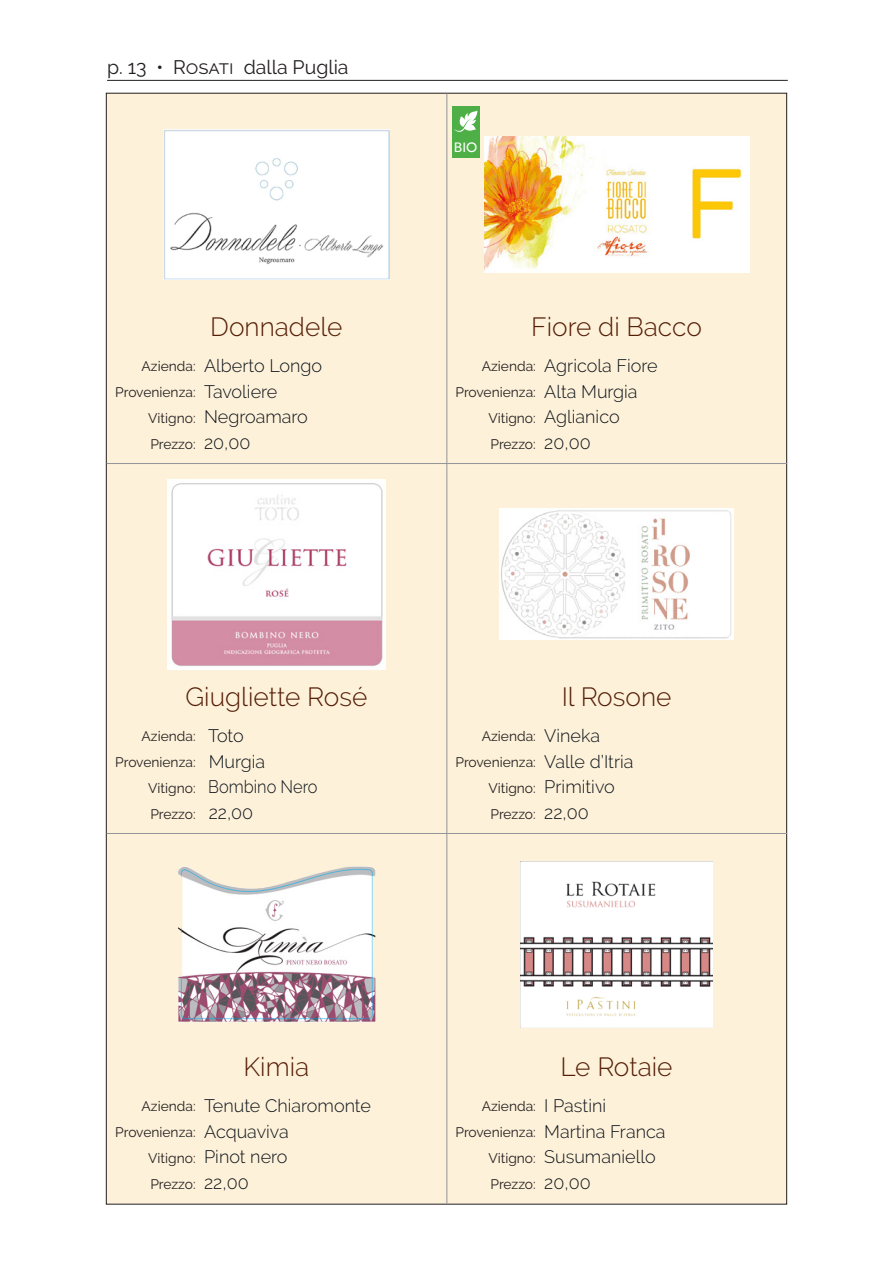
<style>
.page{position:relative;width:893px;height:1263px;background:#fff}
.page>*{position:absolute;margin:0;border:0;box-sizing:border-box;transform-origin:0 0}
.NOME_VINO{font:300 26.25px "Raleway";color:#541e07}
.t1{font:19.5px "Raleway";color:#231f20}
.DATI_VINO_-_nuovi{font:300 18px "Raleway";color:#0c131a}
.DATI_VINO_-_nuovi-2{font:300 18px "Raleway";color:#0c131a;scale:.91 1}
.t2{font:13.8px/25.8px "Raleway";color:#231f20;text-align:right}
.t3{font:500 13.5px "Avenir";color:#fff}
</style>
<div class="page">
<div style="left:106px;top:93px;width:681px;height:1111px;background:#fef1d9"></div>
<hr style="left:446px;top:94px;width:1px;height:1109px;background:#939598">
<hr style="left:107px;top:463px;width:680px;height:1px;background:#939598">
<hr style="left:107px;top:833px;width:680px;height:1px;background:#939598">
<img style="left:163px;top:129px;width:227px;height:150px">
<img style="left:484px;top:136px;width:265px;height:136px">
<img style="left:168px;top:479px;width:217px;height:190px">
<img style="left:500px;top:508px;width:234px;height:132px">
<img style="left:178px;top:866px;width:198px;height:157px">
<img style="left:521px;top:861px;width:191px;height:166px">
<div style="left:452px;top:106px;width:27px;height:51px;background:#4faf47"></div>
<svg style="left:454px;top:111px;width:23px;height:21px"></svg>
<hr style="left:107px;top:80px;width:681px;height:1px;background:#231f20">
<h2 class="t1" style="left:107px;top:55px;width:243px">p. 13 • Rosati dalla Puglia</h2>
<p class="t2" style="left:115px;top:353px;width:82px">Azienda:<br>Provenienza:<br>Vitigno:<br>Prezzo:</p>
<p class="NOME_VINO" style="left:210px;top:312px;width:134px">Donnadele</p>
<p class="DATI_VINO_-_nuovi" style="left:204px;top:355px;width:120px">Alberto Longo</p>
<p class="DATI_VINO_-_nuovi" style="left:204px;top:381px;width:75px">Tavoliere</p>
<p class="DATI_VINO_-_nuovi" style="left:204px;top:406px;width:105px">Negroamaro</p>
<p class="DATI_VINO_-_nuovi" style="left:204px;top:432px;width:48px">20,00</p>
<p class="t3" style="left:454px;top:135px;width:25px">BIO</p>
<p class="NOME_VINO" style="left:531px;top:312px;width:172px">Fiore di Bacco</p>
<p class="DATI_VINO_-_nuovi" style="left:544px;top:355px;width:115px">Agricola Fiore</p>
<p class="DATI_VINO_-_nuovi" style="left:544px;top:381px;width:95px">Alta Murgia</p>
<p class="DATI_VINO_-_nuovi" style="left:544px;top:406px;width:77px">Aglianico</p>
<p class="DATI_VINO_-_nuovi" style="left:544px;top:432px;width:48px">20,00</p>
<p class="t2" style="left:455px;top:353px;width:82px">Azienda:<br>Provenienza:<br>Vitigno:<br>Prezzo:</p>
<p class="NOME_VINO" style="left:185px;top:681px;width:183px">Giugliette Rosé</p>
<p class="DATI_VINO_-_nuovi" style="left:208px;top:725px;width:37px">Toto</p>
<p class="DATI_VINO_-_nuovi" style="left:209px;top:751px;width:58px">Murgia</p>
<p class="DATI_VINO_-_nuovi-2" style="left:208px;top:776px;width:122px">Bombino Nero</p>
<p class="DATI_VINO_-_nuovi" style="left:209px;top:802px;width:46px">22,00</p>
<p class="t2" style="left:115px;top:723px;width:82px">Azienda:<br>Provenienza:<br>Vitigno:<br>Prezzo:</p>
<p class="t2" style="left:455px;top:723px;width:82px">Azienda:<br>Provenienza:<br>Vitigno:<br>Prezzo:</p>
<p class="NOME_VINO" style="left:562px;top:681px;width:111px">Il Rosone</p>
<p class="DATI_VINO_-_nuovi" style="left:544px;top:725px;width:57px">Vineka</p>
<p class="DATI_VINO_-_nuovi" style="left:544px;top:751px;width:91px">Valle d’Itria</p>
<p class="DATI_VINO_-_nuovi" style="left:544px;top:776px;width:72px">Primitivo</p>
<p class="DATI_VINO_-_nuovi" style="left:544px;top:802px;width:46px">22,00</p>
<p class="t2" style="left:115px;top:1093px;width:82px">Azienda:<br>Provenienza:<br>Vitigno:<br>Prezzo:</p>
<p class="NOME_VINO" style="left:244px;top:1051px;width:67px">Kimia</p>
<p class="DATI_VINO_-_nuovi" style="left:204px;top:1095px;width:168px">Tenute Chiaromonte</p>
<p class="DATI_VINO_-_nuovi" style="left:204px;top:1121px;width:86px">Acquaviva</p>
<p class="DATI_VINO_-_nuovi" style="left:204px;top:1146px;width:85px">Pinot nero</p>
<p class="DATI_VINO_-_nuovi" style="left:204px;top:1172px;width:46px">22,00</p>
<p class="t2" style="left:455px;top:1093px;width:82px">Azienda:<br>Provenienza:<br>Vitigno:<br>Prezzo:</p>
<p class="NOME_VINO" style="left:561px;top:1051px;width:113px">Le Rotaie</p>
<p class="DATI_VINO_-_nuovi" style="left:544px;top:1095px;width:63px">I Pastini</p>
<p class="DATI_VINO_-_nuovi" style="left:544px;top:1121px;width:123px">Martina Franca</p>
<p class="DATI_VINO_-_nuovi" style="left:544px;top:1146px;width:113px">Susumaniello</p>
<p class="DATI_VINO_-_nuovi" style="left:544px;top:1172px;width:48px">20,00</p>
</div>
